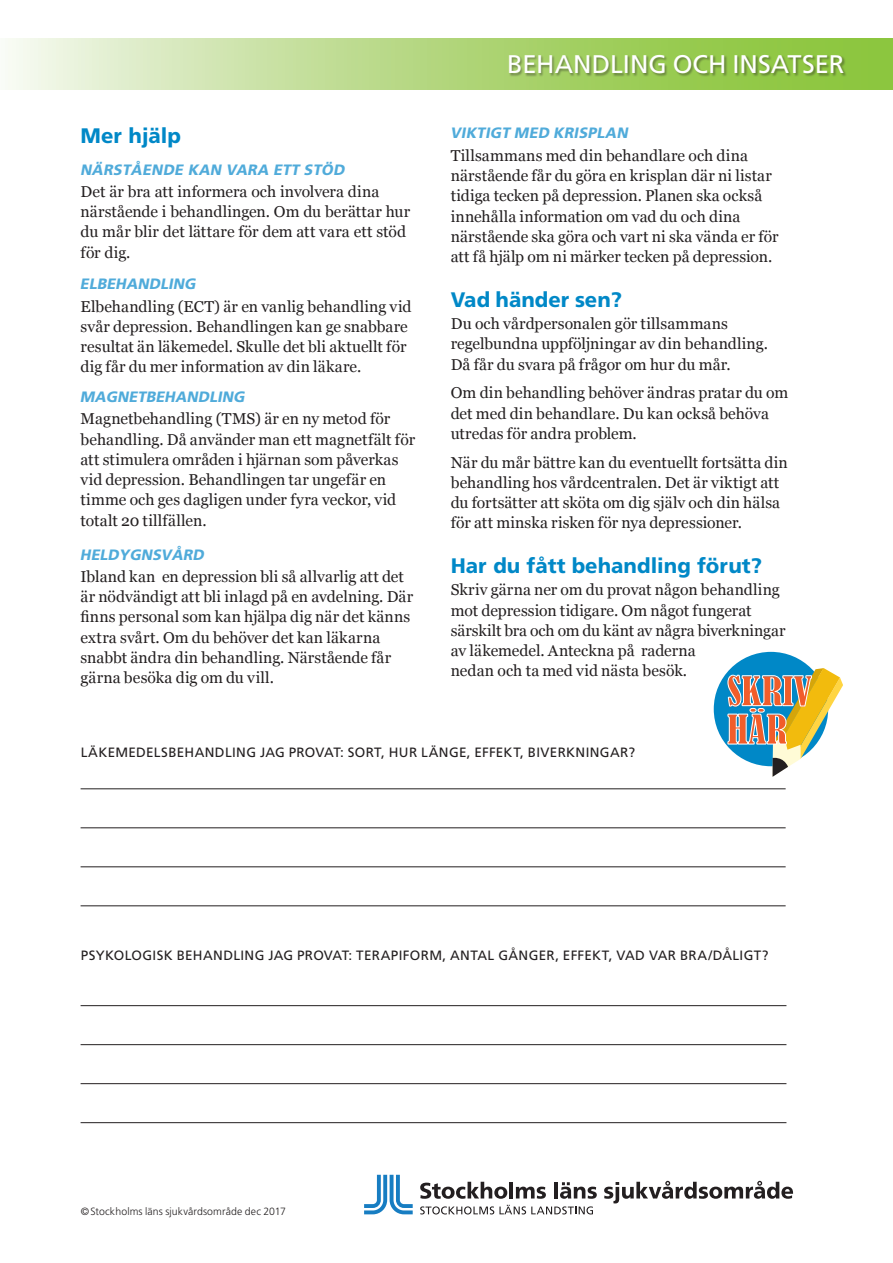
<style>
.page{position:relative;width:893px;height:1263px;background:#fff}
.page>*{position:absolute;margin:0;border:0;box-sizing:border-box;transform-origin:0 0}
.t1{font:condensed 37.95px/38.4px "Bernard";color:#f15d2a}
.t2{font:25.5px "Frutiger SLLOTF";color:#fff}
.t3{font:800 21px "Frutiger SLLOTF";color:#0088c7}
.t4{font:15.75px/20.2px "Georgia";letter-spacing:.005em;color:#231f20}
.t5{font:italic 800 15px "Frutiger SLLOTF";color:#50abda}
.t6{font:13.5px "Frutiger SLLOTF";letter-spacing:.025em;color:#231f20}
.t7{font:300 10.5px "Frutiger SLLOTF";letter-spacing:.01em;color:#231f20}
</style>
<div class="page">
<svg style="left:364px;top:1175px;width:49px;height:39px"></svg>
<svg style="left:420px;top:1182px;width:87px;height:17px"></svg>
<hr style="left:509px;top:1182px;width:4px;height:16px;background:#231f20">
<svg style="left:516px;top:1186px;width:30px;height:13px"></svg>
<hr style="left:554px;top:1182px;width:4px;height:16px;background:#231f20">
<svg style="left:560px;top:1182px;width:37px;height:17px"></svg>
<svg style="left:604px;top:1181px;width:189px;height:22px"></svg>
<svg style="left:420px;top:1205px;width:173px;height:9px"></svg>
<hr style="left:81px;top:788px;width:705px;height:1px;background:#231f20">
<hr style="left:81px;top:827px;width:705px;height:1px;background:#231f20">
<hr style="left:81px;top:866px;width:705px;height:1px;background:#231f20">
<hr style="left:81px;top:905px;width:705px;height:1px;background:#231f20">
<hr style="left:81px;top:1005px;width:705px;height:1px;background:#231f20">
<hr style="left:81px;top:1044px;width:705px;height:1px;background:#231f20">
<hr style="left:81px;top:1083px;width:705px;height:1px;background:#231f20">
<hr style="left:81px;top:1122px;width:705px;height:1px;background:#231f20">
<svg style="left:8px;top:38px;width:885px;height:51px;background:#bbdb8d"></svg>
<div style="left:509px;top:54px;width:338px;height:23px;background:#231f20;opacity:.4"></div>
<div style="left:714px;top:652px;width:114px;height:114px;background:#0088c7;border-radius:50%"></div>
<svg style="left:727px;top:668px;width:116px;height:109px"></svg>
<h2 class="t2" style="left:507px;top:49px;width:339px">BEHANDLING OCH INSATSER</h2>
<h3 class="t3" style="left:81px;top:123px;width:102px">Mer hjälp</h3>
<p class="t5" style="left:81px;top:160px;width:266px">NÄRSTÅENDE KAN VARA ETT STÖD</p>
<p class="t4" style="left:81px;top:182px;width:331px">Det är bra att informera och involvera dina närstående i behandlingen. Om du berättar hur du mår blir det lättare för dem att vara ett stöd för dig.</p>
<p class="t5" style="left:81px;top:275px;width:117px">ELBEHANDLING</p>
<p class="t4" style="left:81px;top:296px;width:332px">Elbehandling (ECT) är en vanlig behandling vid svår depression. Behandlingen kan ge snabbare resultat än läkemedel. Skulle det bli aktuellt för dig får du mer information av din läkare.</p>
<p class="t5" style="left:81px;top:388px;width:166px">MAGNETBEHANDLING</p>
<p class="t4" style="left:81px;top:409px;width:336px">Magnetbehandling (TMS) är en ny metod för behandling. Då använder man ett magnetfält för att stimulera områden i hjärnan som påverkas vid depression. Behandlingen tar ungefär en timme och ges dagligen under fyra veckor, vid totalt 20 tillfällen.</p>
<p class="t5" style="left:81px;top:545px;width:125px">HELDYGNSVÅRD</p>
<p class="t4" style="left:81px;top:567px;width:334px">Ibland kan en depression bli så allvarlig att det är nödvändigt att bli inlagd på en avdelning. Där finns personal som kan hjälpa dig när det känns extra svårt. Om du behöver det kan läkarna snabbt ändra din behandling. Närstående får gärna besöka dig om du vill.</p>
<p class="t5" style="left:451px;top:124px;width:179px">VIKTIGT MED KRISPLAN</p>
<p class="t4" style="left:451px;top:146px;width:329px">Tillsammans med din behandlare och dina närstående får du göra en krisplan där ni listar tidiga tecken på depression. Planen ska också innehålla information om vad du och dina närstående ska göra och vart ni ska vända er för att få hjälp om ni märker tecken på depression.</p>
<h3 class="t3" style="left:451px;top:287px;width:173px">Vad händer sen?</h3>
<p class="t4" style="left:451px;top:314px;width:319px">Du och vårdpersonalen gör tillsammans regelbundna uppföljningar av din behandling.<br>Då får du svara på frågor om hur du mår.</p>
<p class="t4" style="left:451px;top:383px;width:339px">Om din behandling behöver ändras pratar du om det med din behandlare. Du kan också behöva utredas för andra problem.</p>
<p class="t4" style="left:451px;top:452px;width:339px">När du mår bättre kan du eventuellt fortsätta din behandling hos vårdcentralen. Det är viktigt att du fortsätter att sköta om dig själv och din hälsa för att minska risken för nya depressioner.</p>
<h3 class="t3" style="left:451px;top:553px;width:313px">Har du fått behandling förut?</h3>
<p class="t4" style="left:451px;top:580px;width:336px">Skriv gärna ner om du provat någon behandling mot depression tidigare. Om något fungerat särskilt bra och om du känt av några biverkningar av läkemedel. Anteckna på raderna<br>nedan och ta med vid nästa besök.</p>
<h1 class="t1" style="left:727px;top:672px;width:86px">SKRIV<br>HÄR</h1>
<p class="t6" style="left:81px;top:744px;width:556px">LÄKEMEDELSBEHANDLING JAG PROVAT: SORT, HUR LÄNGE, EFFEKT, BIVERKNINGAR?</p>
<p class="t6" style="left:81px;top:948px;width:689px">PSYKOLOGISK BEHANDLING JAG PROVAT: TERAPIFORM, ANTAL GÅNGER, EFFEKT, VAD VAR BRA/DÅLIGT?</p>
<p class="t7" style="left:81px;top:1205px;width:207px">©Stockholms läns sjukvårdsområde dec 2017</p>
</div>
